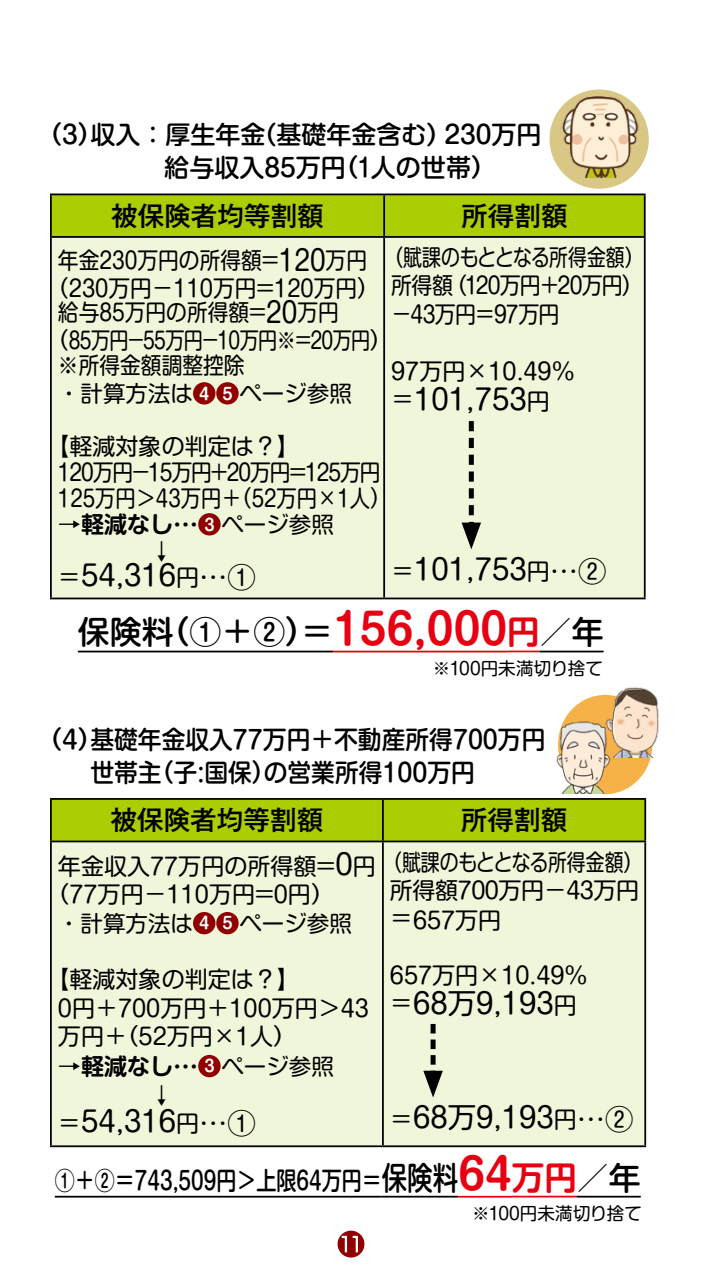
<style>
.page{position:relative;width:702px;height:1276px;background:#fff}
.page>*{position:absolute;margin:0;border:0;box-sizing:border-box;transform-origin:0 0}
.t1{font:700 42.5px "Shin M Go Pro De";color:#e60012}
.t2{font:700 32.5px "Shin M Go Pro De";color:#e60012}
.t3{font:500 32px "Shin M Go Pro";color:#000}
.t4{font:500 32px "Shin M Go Pro";color:#000;scale:.8 1}
.t5{font:28.25px "Shin M Go Pro";color:#000}
.t6{font:28.25px "Shin M Go Pro";color:#000;scale:.9 1}
.t7{font:500 26.5px "Gothic MB101 Pro";color:#000}
.t8{font:500 25px/32.5px "Shin M Go Pro";color:#000}
.t9{font:500 25px "Shin M Go Pro";color:#000;scale:.8 1}
.t10{font:23px/28.2px "Shin M Go Pro";color:#000}
.t11{font:23px/28px "Shin M Go Pro";color:#000;scale:.9 1}
.t12{font:23px/29.2px "Shin M Go Pro";letter-spacing:-.02em;color:#000;scale:.82 1}
.t13{font:23px/24.5px "Shin M Go Pro";letter-spacing:-.03em;color:#000;scale:.94 1}
.t14{font:23px/28.2px "Shin M Go Pro";letter-spacing:-.035em;color:#000;text-align:right;scale:.82 1}
.t15{font:23px/28.2px "Shin M Go Pro";letter-spacing:-.035em;color:#000;scale:.91 1}
.t16{font:700 23px "Shin M Go Pro De";color:#000}
.t17{font:23px "Shin M Go Pro";color:#000;scale:.83 1}
.t18{font:22.5px "Shin M Go Pro";color:#000}
.t19{font:17.5px "Shin M Go Pro";color:#000}
.t20{font:700 16.25px "Shin M Go Pro De";color:#fff}
.s1{font-family:"Shin M Go Pro";font-weight:400}
.s2{font-size:25px}
.s3{font-family:"Shin M Go Pro De";font-weight:700;font-size:32.5px;color:#e60012}
.s4{font-family:"Shin M Go Pro";font-weight:500;font-size:32px;color:#000}
</style>
<div class="page">
<div style="left:549px;top:89px;width:99px;height:100px;background:#d9c785;border-radius:50%"></div>
<div style="left:558px;top:695px;width:94px;height:99px;background:#f7b149;border-radius:50%"></div>
<div style="left:52px;top:195px;width:591px;height:41px;background:#abcd03"></div>
<div style="left:52px;top:238px;width:591px;height:359px;background:#f0f6da"></div>
<hr style="left:50px;top:193px;width:334px;height:2px;background:#000">
<hr style="left:50px;top:195px;width:2px;height:41px;background:#000">
<hr style="left:384px;top:193px;width:261px;height:2px;background:#000">
<hr style="left:383px;top:195px;width:2px;height:41px;background:#000">
<hr style="left:643px;top:195px;width:2px;height:41px;background:#000">
<hr style="left:50px;top:236px;width:334px;height:2px;background:#000">
<hr style="left:50px;top:238px;width:2px;height:359px;background:#000">
<hr style="left:384px;top:236px;width:261px;height:2px;background:#000">
<hr style="left:383px;top:238px;width:2px;height:359px;background:#000">
<hr style="left:643px;top:238px;width:2px;height:359px;background:#000">
<hr style="left:50px;top:597px;width:334px;height:2px;background:#000">
<hr style="left:384px;top:597px;width:261px;height:2px;background:#000">
<div style="left:193px;top:382px;width:22px;height:22px;background:#910000;border-radius:50%"></div>
<div style="left:216px;top:382px;width:23px;height:22px;background:#910000;border-radius:50%"></div>
<div style="left:198px;top:513px;width:23px;height:22px;background:#910000;border-radius:50%"></div>
<hr style="left:78px;top:650px;width:255px;height:2px;background:#000">
<hr style="left:333px;top:650px;width:174px;height:2px;background:#e60012">
<hr style="left:507px;top:650px;width:32px;height:2px;background:#e60012">
<hr style="left:539px;top:650px;width:64px;height:2px;background:#000">
<div style="left:52px;top:800px;width:592px;height:40px;background:#abcd03"></div>
<div style="left:52px;top:842px;width:592px;height:303px;background:#f0f6da"></div>
<hr style="left:50px;top:798px;width:333px;height:2px;background:#000">
<hr style="left:50px;top:800px;width:2px;height:40px;background:#000">
<hr style="left:383px;top:798px;width:263px;height:2px;background:#000">
<hr style="left:382px;top:800px;width:2px;height:40px;background:#000">
<hr style="left:644px;top:800px;width:2px;height:40px;background:#000">
<hr style="left:50px;top:840px;width:333px;height:2px;background:#000">
<hr style="left:50px;top:842px;width:2px;height:303px;background:#000">
<hr style="left:383px;top:840px;width:263px;height:2px;background:#000">
<hr style="left:382px;top:842px;width:2px;height:303px;background:#000">
<hr style="left:644px;top:842px;width:2px;height:303px;background:#000">
<hr style="left:50px;top:1145px;width:333px;height:2px;background:#000">
<hr style="left:383px;top:1145px;width:263px;height:2px;background:#000">
<div style="left:193px;top:912px;width:22px;height:22px;background:#910000;border-radius:50%"></div>
<div style="left:216px;top:912px;width:23px;height:22px;background:#910000;border-radius:50%"></div>
<div style="left:198px;top:1055px;width:23px;height:22px;background:#910000;border-radius:50%"></div>
<hr style="left:55px;top:1195px;width:327px;height:2px;background:#000">
<hr style="left:382px;top:1195px;width:76px;height:2px;background:#000">
<hr style="left:458px;top:1195px;width:54px;height:2px;background:#e60012">
<hr style="left:512px;top:1195px;width:65px;height:2px;background:#e60012">
<hr style="left:577px;top:1195px;width:63px;height:2px;background:#000">
<svg style="left:423px;top:1024px;width:20px;height:73px"></svg>
<svg style="left:461px;top:421px;width:20px;height:128px;background:#babfa9"></svg>
<img style="left:556px;top:718px;width:64px;height:75px">
<img style="left:603px;top:687px;width:56px;height:70px">
<img style="left:560px;top:96px;width:80px;height:81px">
<svg style="left:337px;top:1230px;width:27px;height:27px"></svg>
<p class="t8" style="left:164px;top:116px;width:321px;text-indent:-115px">3( )収入：厚生年金<br>給与収入85万円１( 人の世帯(</p>
<p class="t7" style="left:461px;top:194px;width:108px">所得割額</p>
<p class="t8" style="left:251px;top:116px;width:201px">（基礎年金含む）</p>
<p class="t8" style="left:444px;top:116px;width:99px">230万円</p>
<p class="t7" style="left:111px;top:194px;width:214px">被保険者均等割額</p>
<p class="t6" style="left:279px;top:237px;width:53px">120</p>
<p class="t11" style="left:58px;top:243px;width:346px">年金230万円の所得額=<br>(230万円－110万円=120万円(</p>
<p class="t11" style="left:297px;top:296px;width:48px">万円</p>
<p class="t11" style="left:325px;top:243px;width:48px">万円</p>
<p class="t6" style="left:266px;top:290px;width:36px">20</p>
<p class="t11" style="left:58px;top:296px;width:233px">給与85万円の所得額=</p>
<p class="t13" style="left:58px;top:326px;width:272px">(85万円－55万円－10万円※＝※所得金額調整控除</p>
<p class="t18" style="left:239px;top:375px;width:114px">ページ参照</p>
<p class="t17" style="left:333px;top:322px;width:59px">万円(</p>
<p class="t17" style="left:307px;top:322px;width:38px">２０</p>
<p class="t18" style="left:58px;top:375px;width:136px">・計算方法は</p>
<p class="t10" style="left:58px;top:430px;width:324px;line-height:26.2px">【軽減対象の判定は?【<br>120万円－15万円＋20万円=125万円<br>125万円＞43万円＋(52万円× 人1 (</p>
<p class="t18" style="left:221px;top:506px;width:114px">ページ参照</p>
<p class="t20" style="left:199px;top:380px;width:12px">4</p>
<p class="t20" style="left:222px;top:380px;width:12px">5</p>
<p class="t16" style="left:58px;top:506px;width:142px"><span class="s1">→</span>軽減なし<span class="s2">…</span></p>
<p class="t10" style="left:150px;top:534px;width:25px">↓</p>
<p class="t20" style="left:204px;top:511px;width:12px">3</p>
<p class="t5" style="left:81px;top:553px;width:96px">54,316</p>
<p class="t5" style="left:199px;top:554px;width:58px">...1</p>
<p class="t10" style="left:176px;top:560px;width:25px">円</p>
<p class="t10" style="left:58px;top:560px;width:25px">＝</p>
<p class="t14" style="left:384px;top:240px;width:318px">（賦課のもととなる所得金額(（120万円＋20万円(</p>
<p class="t15" style="left:391px;top:269px;width:186px">所得額<br>−43万円＝97万円</p>
<p class="t10" style="left:526px;top:353px;width:50px;line-height:30px;text-indent:-135px">97万円×10.49％円</p>
<p class="t5" style="left:414px;top:376px;width:114px">101,753</p>
<p class="t10" style="left:391px;top:382px;width:25px">＝</p>
<p class="t5" style="left:414px;top:546px;width:114px">101,753</p>
<p class="t5" style="left:549px;top:548px;width:58px">...2</p>
<p class="t10" style="left:526px;top:554px;width:25px">円</p>
<p class="t10" style="left:391px;top:554px;width:25px">＝</p>
<h1 class="t1" style="left:333px;top:594px;width:176px">156,000</h1>
<h3 class="t3" style="left:78px;top:606px;width:257px">保険料(①＋②)＝</h3>
<h3 class="t3" style="left:507px;top:606px;width:98px"><span class="s3">円</span>／年</h3>
<p class="t19" style="left:433px;top:654px;width:171px">※100円未満切り捨て</p>
<p class="t8" style="left:90px;top:720px;width:456px;text-indent:-41px">4( )基礎年金収入77万円＋不動産所得700万円世帯主子( :国保)の営業所得100万円</p>
<p class="t7" style="left:461px;top:798px;width:108px">所得割額</p>
<p class="t7" style="left:110px;top:798px;width:214px">被保険者均等割額</p>
<p class="t5" style="left:335px;top:841px;width:19px">0</p>
<p class="t10" style="left:58px;top:849px;width:279px">年金収入77万円の所得額= (77万円－110万円=0円(</p>
<p class="t18" style="left:239px;top:905px;width:114px">ページ参照</p>
<p class="t10" style="left:352px;top:849px;width:25px">円</p>
<p class="t18" style="left:58px;top:905px;width:136px">・計算方法は</p>
<p class="t10" style="left:58px;top:963px;width:312px">【軽減対象の判定は?【<br>0円＋700万円＋100万円&lt;43万円＋(52万円×1人(</p>
<p class="t18" style="left:221px;top:1048px;width:114px">ページ参照</p>
<p class="t20" style="left:199px;top:910px;width:12px">4</p>
<p class="t20" style="left:222px;top:910px;width:12px">5</p>
<p class="t16" style="left:58px;top:1047px;width:142px"><span class="s1">→</span>軽減なし<span class="s2">…</span></p>
<p class="t10" style="left:150px;top:1078px;width:25px">↓</p>
<p class="t20" style="left:204px;top:1053px;width:12px">3</p>
<p class="t5" style="left:81px;top:1098px;width:96px">54,316</p>
<p class="t5" style="left:199px;top:1100px;width:58px">...1</p>
<p class="t10" style="left:176px;top:1106px;width:25px">円</p>
<p class="t10" style="left:58px;top:1106px;width:25px">＝</p>
<p class="t12" style="left:383px;top:844px;width:318px">（賦課のもととなる所得金額(所得額700万円− 43万円＝657万円</p>
<p class="t10" style="left:553px;top:957px;width:35px;line-height:30px;text-indent:-164px">657万円×10.49％円</p>
<p class="t5" style="left:413px;top:981px;width:142px">68万9,193</p>
<p class="t10" style="left:390px;top:987px;width:25px">＝</p>
<p class="t5" style="left:413px;top:1094px;width:142px">68万9,193</p>
<p class="t5" style="left:576px;top:1096px;width:58px">...2</p>
<p class="t10" style="left:553px;top:1102px;width:25px">円</p>
<p class="t10" style="left:390px;top:1102px;width:25px">＝</p>
<h1 class="t1" style="left:458px;top:1139px;width:55px">64</h1>
<h3 class="t4" style="left:382px;top:1151px;width:97px">保険料</h3>
<h2 class="t2" style="left:512px;top:1150px;width:130px">万円<span class="s4">／年</span></h2>
<p class="t9" style="left:55px;top:1159px;width:410px">①＋②＝743,509円＞上限64万円＝</p>
<p class="t19" style="left:472px;top:1199px;width:171px">※100円未満切り捨て</p>
</div>
